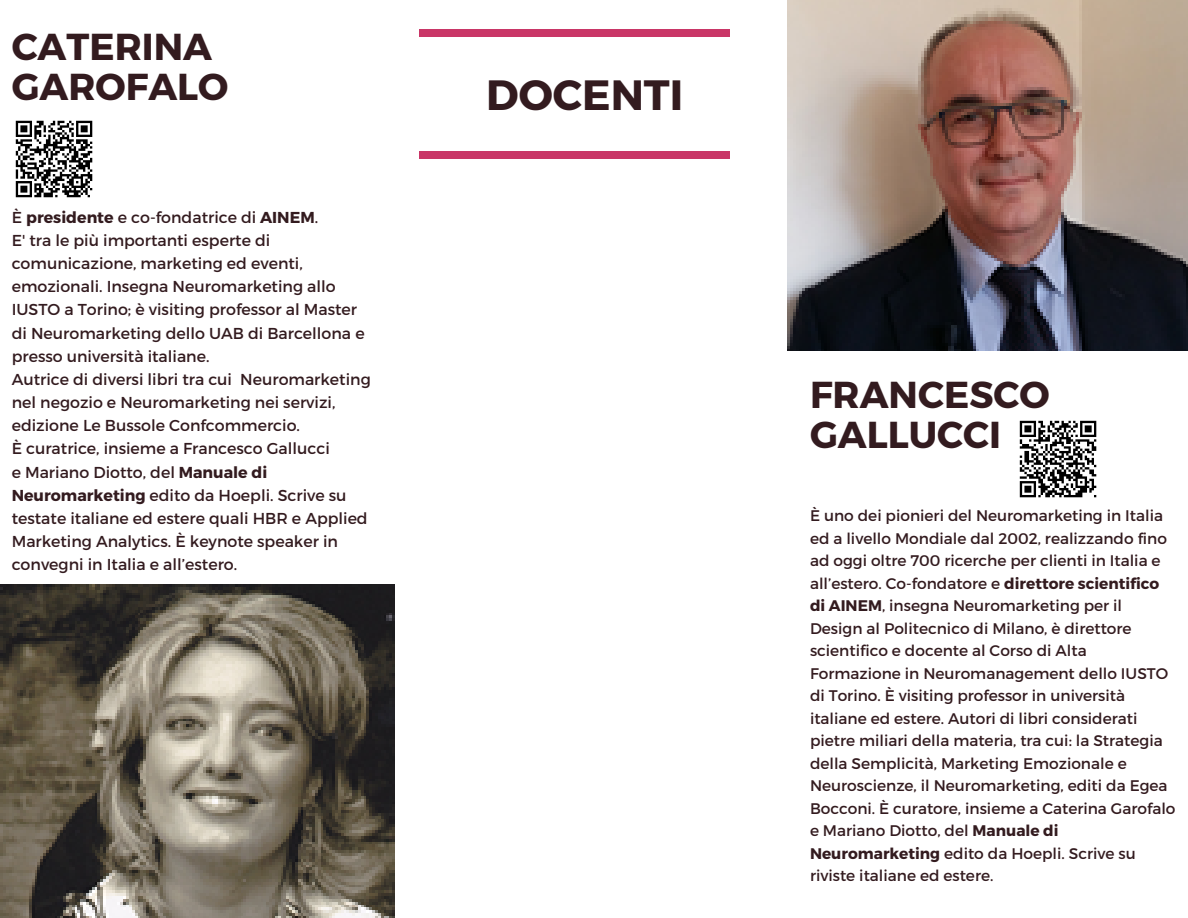
<style>
.page{position:relative;width:1188px;height:918px;background:#fff}
.page>*{position:absolute;margin:0;border:0;box-sizing:border-box;transform-origin:0 0}
.t1{font:700 42.3px "Montserrat";color:#331b1f}
.t2{font:700 37.5px/40.5px "Montserrat";color:#331b1f}
.t3{font:15.75px/23.1px "Montserrat";color:#331b1f}
.t4{font:15.3px/22.5px "Montserrat";color:#331b1f}
.s1{font-weight:700}
.s2{color:#fff}
</style>
<div class="page">
<img style="left:0;top:585px;width:395px;height:333px">
<img style="left:788px;top:0;width:400px;height:351px">
<div style="left:419px;top:29px;width:311px;height:7px;background:#c93667"></div>
<div style="left:419px;top:152px;width:311px;height:7px;background:#c93667"></div>
<svg style="left:1020px;top:421px;width:76px;height:76px"></svg>
<svg style="left:16px;top:121px;width:76px;height:76px"></svg>
<h2 class="t2" style="left:12px;top:24px;width:218px">CATERINA<br>GAROFALO</h2>
<p class="t3" style="left:12px;top:205px;width:361px">È <span class="s1">presidente</span> e co-fondatrice di <span class="s1">AINEM</span>.<br>E' tra le più importanti esperte di comunicazione, marketing ed eventi, emozionali. Insegna Neuromarketing allo IUSTO a Torino; è visiting professor al Master di Neuromarketing dello UAB di Barcellona e presso università italiane.<br>Autrice di diversi libri tra cui Neuromarketing nel negozio e Neuromarketing nei servizi, edizione Le Bussole Confcommercio.<br>È curatrice, insieme a Francesco Gallucci<br>e Mariano Diotto, del <span class="s1">Manuale di Neuromarketing</span> edito da Hoepli. Scrive su testate italiane ed estere quali HBR e Applied Marketing Analytics. È keynote speaker in convegni in Italia e all’estero.</p>
<h1 class="t1" style="left:463px;top:68px;width:222px"><span class="s2">I</span> DOCENTI</h1>
<h2 class="t2" style="left:810px;top:372px;width:241px">FRANCESCO<br>GALLUCCI</h2>
<p class="t4" style="left:810px;top:504px;width:367px">È uno dei pionieri del Neuromarketing in Italia ed a livello Mondiale dal 2002, realizzando fino ad oggi oltre 700 ricerche per clienti in Italia e all’estero. Co-fondatore e <span class="s1">direttore scientifico di AINEM</span>, insegna Neuromarketing per il Design al Politecnico di Milano, è direttore scientifico e docente al Corso di Alta Formazione in Neuromanagement dello IUSTO di Torino. È visiting professor in università italiane ed estere. Autori di libri considerati pietre miliari della materia, tra cui: la Strategia della Semplicità, Marketing Emozionale e Neuroscienze, il Neuromarketing, editi da Egea Bocconi. È curatore, insieme a Caterina Garofalo e Mariano Diotto, del <span class="s1">Manuale di Neuromarketing</span> edito da Hoepli. Scrive su riviste italiane ed estere.</p>
</div>
